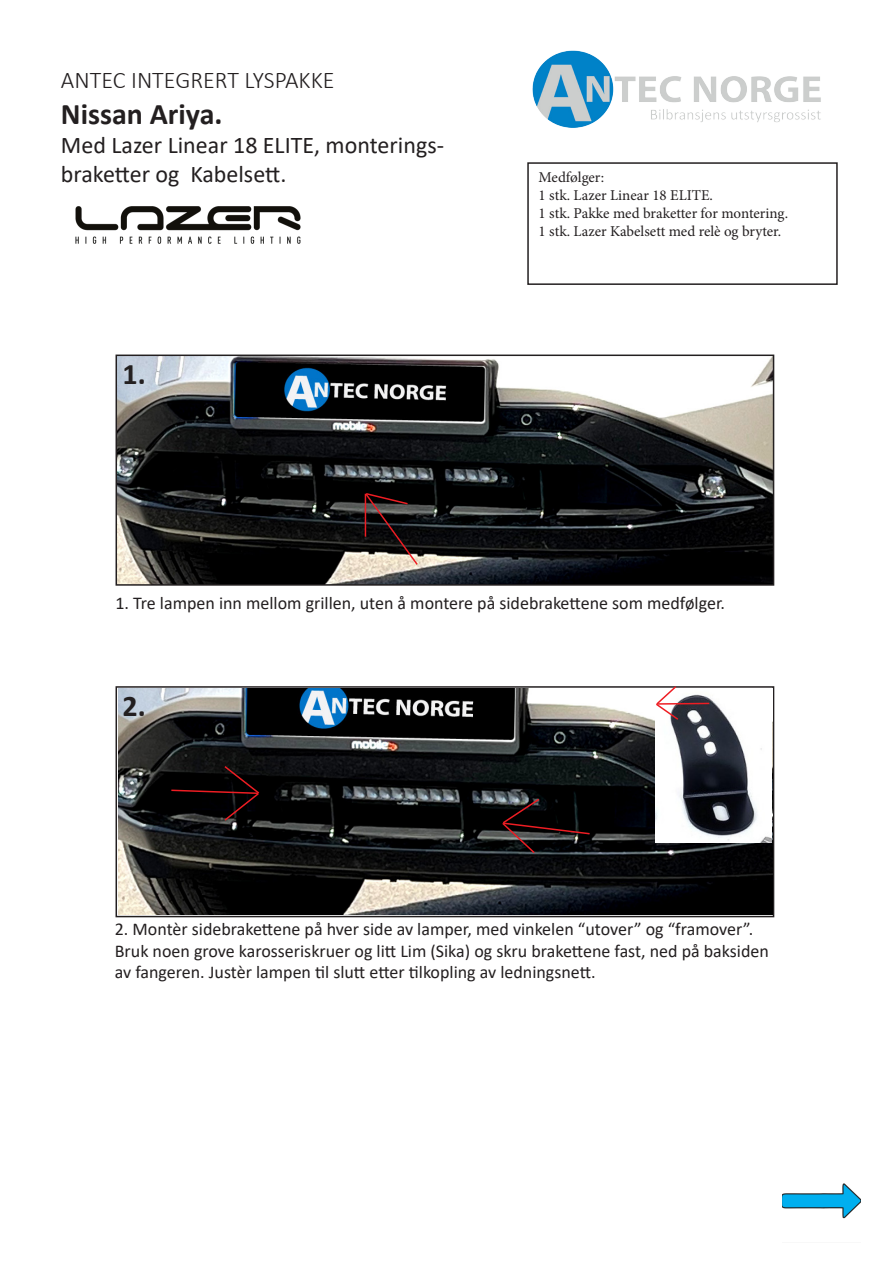
<style>
.page{position:relative;width:893px;height:1263px;background:#fff}
.page>*{position:absolute;margin:0;border:0;box-sizing:border-box;transform-origin:0 0}
.t1{font:700 30px "Calibri";color:#231f20}
.t2{font:24px "Calibri";color:#231f20}
.t3{font:300 24px "Calibri";color:#231f20}
.t4{font:18px/21.6px "Calibri";color:#231f20}
.t5{font:15px "Minion Pro";color:#231f20}
</style>
<div class="page">
<img style="left:532px;top:50px;width:289px;height:78px">
<img style="left:119px;top:358px;width:652px;height:225px">
<div style="left:116px;top:355px;width:658px;height:231px;border:2px solid #231f20"></div>
<div style="left:116px;top:686px;width:658px;height:231px;border:2px solid #231f20"></div>
<div style="left:527px;top:162px;width:311px;height:123px;border:2px solid #231f20"></div>
<img style="left:118px;top:688px;width:654px;height:226px">
<img style="left:782px;top:1183px;width:78px;height:36px">
<img style="left:75px;top:206px;width:226px;height:38px">
<svg style="left:364px;top:492px;width:55px;height:74px;background:#483937"></svg>
<svg style="left:501px;top:797px;width:90px;height:58px;background:#20181a"></svg>
<svg style="left:170px;top:764px;width:91px;height:58px;background:#130a0a"></svg>
<img style="left:656px;top:689px;width:116px;height:154px">
<svg style="left:654px;top:686px;width:57px;height:35px"></svg>
<p class="t3" style="left:61px;top:65px;width:275px">ANTEC INTEGRERT LYSPAKKE</p>
<p class="t1" style="left:61px;top:93px;width:163px">Nissan Ariya.</p>
<p class="t2" style="left:61px;top:128px;width:385px">Med Lazer Linear 18 ELITE, monterings-</p>
<p class="t2" style="left:61px;top:157px;width:227px">braketter og Kabelsett.</p>
<p class="t1" style="left:123px;top:353px;width:25px">1.</p>
<p class="t5" style="left:539px;top:167px;width:67px">Medfølger:</p>
<p class="t5" style="left:539px;top:185px;width:176px">1 stk. Lazer Linear 18 ELITE.</p>
<p class="t5" style="left:539px;top:203px;width:251px">1 stk. Pakke med braketter for montering.</p>
<p class="t5" style="left:539px;top:221px;width:244px">1 stk. Lazer Kabelsett med relè og bryter.</p>
<p class="t4" style="left:116px;top:592px;width:611px">1. Tre lampen inn mellom grillen, uten å montere på sidebrakettene som medfølger.</p>
<p class="t1" style="left:123px;top:685px;width:25px">2.</p>
<p class="t4" style="left:115px;top:918px;width:656px">2. Montèr sidebrakettene på hver side av lamper, med vinkelen “utover” og “framover”.<br>Bruk noen grove karosseriskruer og litt Lim (Sika) og skru brakettene fast, ned på baksiden av fangeren. Justèr lampen til slutt etter tilkopling av ledningsnett.</p>
</div>
